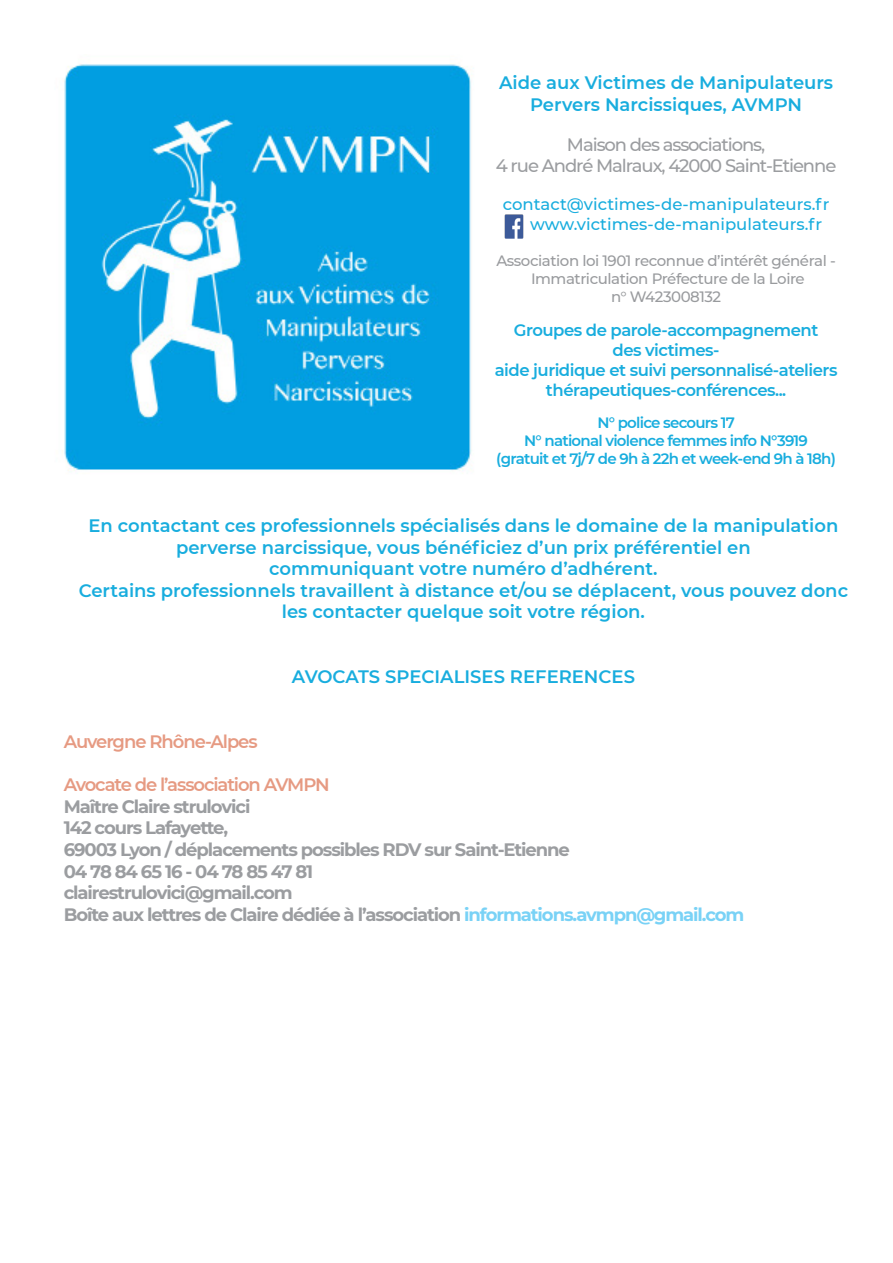
<style>
.page{position:relative;width:893px;height:1263px;background:#fff}
.page>*{position:absolute;margin:0;border:0;box-sizing:border-box;transform-origin:0 0}
.t1{font:600 18px/21.6px "Montserrat";color:#18adde;text-align:center}
.t2{font:700 18px/21.6px "Montserrat";letter-spacing:-.06em;color:#9b9da0}
.t3{font:500 18px/21.6px "Montserrat";letter-spacing:-.06em;color:#9b9da0;text-align:center}
.t4{font:600 18px "Montserrat";letter-spacing:-.06em;color:#e69a82}
.t5{font:600 16.5px/19.8px "Montserrat";letter-spacing:-.03em;color:#18adde;text-align:center}
.t6{font:500 16.5px/19.8px "Montserrat";color:#18adde}
.t7{font:600 15px/18px "Montserrat";letter-spacing:-.05em;color:#18adde;text-align:center}
.t8{font:500 15px/18px "Montserrat";letter-spacing:-.03em;color:#999b9e;text-align:center}
.s1{color:#79d2f6}
</style>
<div class="page">
<img style="left:64px;top:64px;width:408px;height:407px">
<img style="left:504px;top:215px;width:20px;height:23px">
<p class="t1" style="left:499px;top:71px;width:336px">Aide aux Victimes de Manipulateurs<br>Pervers Narcissiques, AVMPN</p>
<p class="t3" style="left:496px;top:133px;width:342px">Maison des associations,<br>4 rue André Malraux, 42000 Saint-Etienne</p>
<p class="t6" style="left:530px;top:194px;width:301px;text-indent:-27px">contact@victimes-de-manipulateurs.fr www.victimes-de-manipulateurs.fr</p>
<p class="t8" style="left:496px;top:251px;width:341px">Association loi 1901 reconnue d’intérêt général -<br>Immatriculation Préfecture de la Loire<br>n° W423008132</p>
<p class="t5" style="left:495px;top:320px;width:344px">Groupes de parole-accompagnement<br>des victimes-<br>aide juridique et suivi personnalisé-ateliers thérapeutiques-conférences...</p>
<p class="t7" style="left:496px;top:413px;width:341px">N° police secours 17<br>N° national violence femmes info N°3919 (gratuit et 7j/7 de 9h à 22h et week-end 9h à 18h)</p>
<p class="t1" style="left:79px;top:514px;width:771px">En contactant ces professionnels spécialisés dans le domaine de la manipulation perverse narcissique, vous bénéficiez d’un prix préférentiel en<br>communiquant votre numéro d’adhérent.<br>Certains professionnels travaillent à distance et/ou se déplacent, vous pouvez donc les contacter quelque soit votre région.</p>
<p class="t1" style="left:292px;top:665px;width:345px">AVOCATS SPECIALISES REFERENCES</p>
<p class="t4" style="left:64px;top:729px;width:195px">Auvergne Rhône-Alpes</p>
<p class="t4" style="left:64px;top:772px;width:267px">Avocate de l’association AVMPN</p>
<p class="t2" style="left:64px;top:795px;width:508px">Maître Claire strulovici<br>142 cours Lafayette,<br>69003 Lyon / déplacements possibles RDV sur Saint-Etienne</p>
<p class="t2" style="left:64px;top:859px;width:251px">04 78 84 65 16 - 04 78 85 47 81</p>
<p class="t2" style="left:64px;top:881px;width:230px">clairestrulovici@gmail.com</p>
<p class="t2" style="left:64px;top:903px;width:682px">Boîte aux lettres de Claire dédiée à l’association <span class="s1">informations.avmpn@gmail.com</span></p>
</div>
